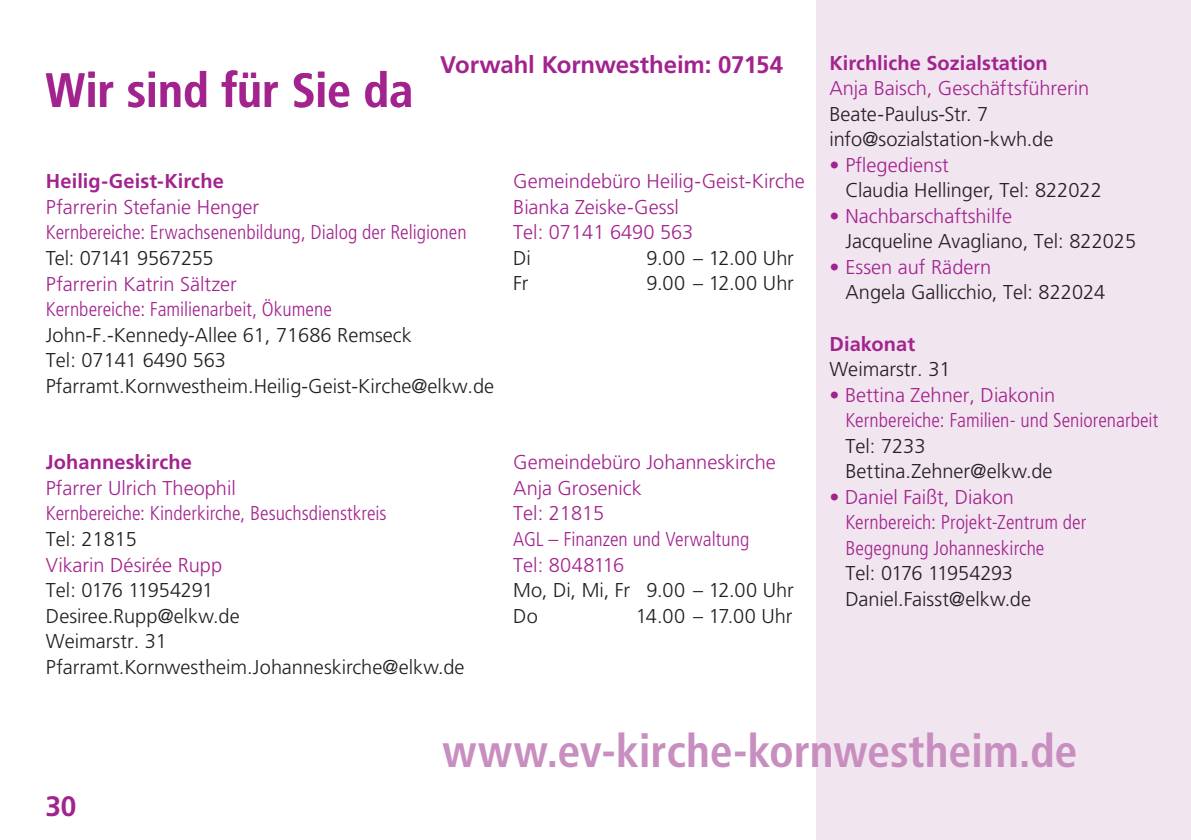
<style>
.page{position:relative;width:1191px;height:840px;background:#fff}
.page>*{position:absolute;margin:0;border:0;box-sizing:border-box;transform-origin:0 0}
.t1{font:700 condensed 48px "Frutiger LT Std";letter-spacing:-.005em;color:#a2238e}
.t2{font:700 condensed 46px "Frutiger LT Std";letter-spacing:-.005em;color:#c78ebf}
.t3{font:700 28px "Frutiger LT Std";color:#a2238e}
.t4{font:700 24px "Frutiger LT Std";letter-spacing:-.005em;color:#a2238e}
.t5{font:300 20px/25.6px "Frutiger LT Std";color:#231f20}
.t6{font:300 20px/25.6px "Frutiger LT Std";color:#a2238e}
.t7{font:300 condensed 20px/25.6px "Frutiger LT Std";color:#a2238e}
.t8{font:700 20px "Frutiger LT Std";letter-spacing:.005em;color:#a2238e}
.t9{font:300 20px "Frutiger LT Std";letter-spacing:-.025em;color:#231f20}
</style>
<div class="page">
<div style="left:816px;top:0;width:375px;height:839px;background:#f1e5f0"></div>
<h1 class="t1" style="left:45px;top:62px;width:369px">Wir sind für Sie da</h1>
<p class="t4" style="left:440px;top:50px;width:345px">Vorwahl Kornwestheim: 07154</p>
<p class="t8" style="left:46px;top:169px;width:179px">Heilig-Geist-Kirche</p>
<p class="t6" style="left:46px;top:194px;width:215px">Pfarrerin Stefanie Henger</p>
<p class="t7" style="left:46px;top:220px;width:422px">Kernbereiche: Erwachsenenbildung, Dialog der Religionen</p>
<p class="t9" style="left:46px;top:246px;width:169px">Tel: 07141 9567255</p>
<p class="t6" style="left:46px;top:271px;width:192px">Pfarrerin Katrin Sältzer</p>
<p class="t7" style="left:46px;top:296px;width:287px">Kernbereiche: Familienarbeit, Ökumene</p>
<p class="t5" style="left:46px;top:322px;width:450px">John-F.-Kennedy-Allee 61, 71686 Remseck<br>Tel: 07141 6490 563<br>Pfarramt.Kornwestheim.Heilig-Geist-Kirche@elkw.de</p>
<p class="t6" style="left:513px;top:169px;width:293px">Gemeindebüro Heilig-Geist-Kirche<br>Bianka Zeiske-Gessl<br>Tel: 07141 6490 563</p>
<p class="t5" style="left:513px;top:245px;width:19px">Di</p>
<p class="t5" style="left:646px;top:245px;width:149px">9.00 – 12.00 Uhr</p>
<p class="t5" style="left:513px;top:271px;width:17px">Fr</p>
<p class="t5" style="left:646px;top:271px;width:149px">9.00 – 12.00 Uhr</p>
<p class="t8" style="left:46px;top:450px;width:147px">Johanneskirche</p>
<p class="t6" style="left:46px;top:475px;width:191px">Pfarrer Ulrich Theophil</p>
<p class="t7" style="left:46px;top:500px;width:342px">Kernbereiche: Kinderkirche, Besuchsdienstkreis</p>
<p class="t5" style="left:46px;top:526px;width:93px">Tel: 21815</p>
<p class="t6" style="left:46px;top:551px;width:178px">Vikarin Désirée Rupp</p>
<p class="t5" style="left:46px;top:577px;width:420px">Tel: 0176 11954291<br>Desiree.Rupp@elkw.de<br>Weimarstr. 31<br>Pfarramt.Kornwestheim.Johanneskirche@elkw.de</p>
<p class="t6" style="left:513px;top:449px;width:264px">Gemeindebüro Johanneskirche<br>Anja Grosenick<br>Tel: 21815</p>
<p class="t7" style="left:513px;top:526px;width:238px">AGL – Finanzen und Verwaltung</p>
<p class="t6" style="left:513px;top:552px;width:112px">Tel: 8048116</p>
<p class="t5" style="left:513px;top:577px;width:282px">Mo, Di, Mi, Fr 9.00 – 12.00 Uhr<br>Do</p>
<p class="t5" style="left:636px;top:603px;width:158px">14.00 – 17.00 Uhr</p>
<p class="t8" style="left:829px;top:51px;width:220px">Kirchliche Sozialstation</p>
<p class="t6" style="left:829px;top:76px;width:261px">Anja Baisch, Geschäftsführerin</p>
<p class="t5" style="left:829px;top:101px;width:225px">Beate-Paulus-Str. 7 info@sozialstation-kwh.de</p>
<p class="t6" style="left:829px;top:152px;width:121px">• Pflegedienst</p>
<p class="t5" style="left:845px;top:178px;width:258px">Claudia Hellinger, Tel: 822022</p>
<p class="t6" style="left:829px;top:203px;width:184px">• Nachbarschaftshilfe</p>
<p class="t5" style="left:845px;top:229px;width:292px">Jacqueline Avagliano, Tel: 822025</p>
<p class="t6" style="left:829px;top:254px;width:163px">• Essen auf Rädern</p>
<p class="t5" style="left:845px;top:280px;width:261px">Angela Gallicchio, Tel: 822024</p>
<p class="t8" style="left:829px;top:331px;width:87px">Diakonat</p>
<p class="t5" style="left:829px;top:356px;width:123px">Weimarstr. 31</p>
<p class="t6" style="left:829px;top:382px;width:227px">• Bettina Zehner, Diakonin</p>
<p class="t7" style="left:845px;top:407px;width:314px">Kernbereiche: Familien- und Seniorenarbeit</p>
<p class="t5" style="left:845px;top:433px;width:209px">Tel: 7233<br>Bettina.Zehner@elkw.de</p>
<p class="t6" style="left:829px;top:484px;width:186px">• Daniel Faißt, Diakon</p>
<p class="t7" style="left:845px;top:509px;width:242px">Kernbereich: Projekt-Zentrum der<br>Begegnung Johanneskirche</p>
<p class="t5" style="left:845px;top:560px;width:187px">Tel: 0176 11954293<br>Daniel.Faisst@elkw.de</p>
<h3 class="t3" style="left:45px;top:789px;width:33px">30</h3>
<h2 class="t2" style="left:442px;top:723px;width:636px">www.ev-kirche-kornwestheim.de</h2>
</div>
